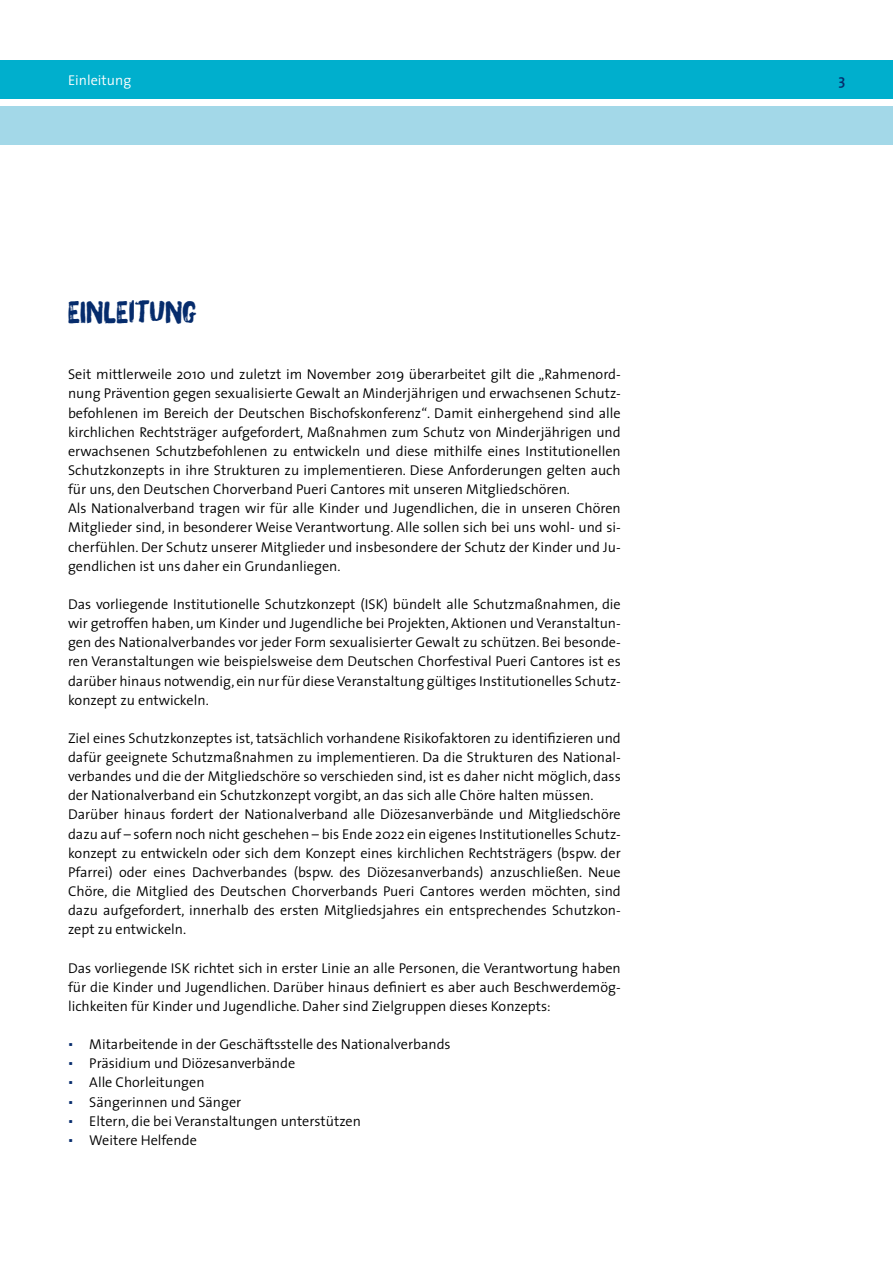
<style>
.page{position:relative;width:893px;height:1263px;background:#fff}
.page>*{position:absolute;margin:0;border:0;box-sizing:border-box;transform-origin:0 0}
._01_Head_20{font:30px "Brush Up";letter-spacing:.035em;color:#062c6c}
.t1{font:600 15px "The Sans";color:#062c6c}
.Body_9_5{font:300 14.25px/19.2px "The Sans";color:#000;text-align:justify}
.t2{font:300 14.25px "The Sans";color:#fff}
.s1{font-family:"Geogrotesque";color:#062c6c}
</style>
<div class="page">
<div style="left:0;top:106px;width:893px;height:38px;background:#a3d8e8"></div>
<div style="left:0;top:61px;width:893px;height:38px;background:#00afcd"></div>
<p class="t2" style="left:68px;top:68px;width:65px">Einleitung</p>
<p class="t1" style="left:838px;top:67px;width:8px">3</p>
<p class="_01_Head_20" style="left:68px;top:293px;width:130px">EINLEITUNG</p>
<p class="Body_9_5" style="left:68px;top:364px;width:554px">Seit mittlerweile 2010 und zuletzt im November 2019 überarbeitet gilt die „Rahmenord&shy;nung Prävention gegen sexualisierte Gewalt an Minderjährigen und erwachsenen Schutz&shy;befohlenen im Bereich der Deutschen Bischofskonferenz“. Damit einhergehend sind alle kirchlichen Rechtsträger aufgefordert, Maßnahmen zum Schutz von Minderjährigen und erwachsenen Schutzbefohlenen zu entwickeln und diese mithilfe eines Institutionellen Schutzkonzepts in ihre Strukturen zu implementieren. Diese Anforderungen gelten auch für uns, den Deutschen Chorverband Pueri Cantores mit unseren Mitgliedschören.</p>
<p class="Body_9_5" style="left:68px;top:498px;width:554px">Als Nationalverband tragen wir für alle Kinder und Jugendlichen, die in unseren Chören Mitglieder sind, in besonderer Weise Verantwortung. Alle sollen sich bei uns wohl- und si&shy;cherfühlen. Der Schutz unserer Mitglieder und insbesondere der Schutz der Kinder und Ju&shy;gendlichen ist uns daher ein Grundanliegen.</p>
<p class="Body_9_5" style="left:68px;top:594px;width:554px">Das vorliegende Institutionelle Schutzkonzept (ISK) bündelt alle Schutzmaßnahmen, die wir getroffen haben, um Kinder und Jugendliche bei Projekten,Aktionen und Veranstaltun&shy;gen des Nationalverbandes vor jeder Form sexualisierter Gewalt zu schützen. Bei besonde&shy;ren Veranstaltungen wie beispielsweise dem Deutschen Chorfestival Pueri Cantores ist es darüber hinaus notwendig, ein nur für dieseVeranstaltung gültiges Institutionelles Schutz&shy;konzept zu entwickeln.</p>
<p class="Body_9_5" style="left:68px;top:728px;width:554px">Ziel eines Schutzkonzeptes ist, tatsächlich vorhandene Risikofaktoren zu identifizieren und dafür geeignete Schutzmaßnahmen zu implementieren. Da die Strukturen des National&shy;verbandes und die der Mitgliedschöre so verschieden sind, ist es daher nicht möglich, dass der Nationalverband ein Schutzkonzept vorgibt, an das sich alle Chöre halten müssen.</p>
<p class="Body_9_5" style="left:68px;top:804px;width:554px">Darüber hinaus fordert der Nationalverband alle Diözesanverbände und Mitgliedschöre dazu auf – sofern noch nicht geschehen – bis Ende 2022 ein eigenes Institutionelles Schutz&shy;konzept zu entwickeln oder sich dem Konzept eines kirchlichen Rechtsträgers (bspw. der Pfarrei) oder eines Dachverbandes (bspw. des Diözesanverbands) anzuschließen. Neue Chöre, die Mitglied des Deutschen Chorverbands Pueri Cantores werden möchten, sind dazu aufgefordert, innerhalb des ersten Mitgliedsjahres ein entsprechendes Schutzkon&shy;zept zu entwickeln.</p>
<p class="Body_9_5" style="left:68px;top:958px;width:554px">Das vorliegende ISK richtet sich in erster Linie an alle Personen, die Verantwortung haben für die Kinder und Jugendlichen. Darüber hinaus definiert es aber auch Beschwerdemög&shy;lichkeiten für Kinder und Jugendliche. Daher sind Zielgruppen dieses Konzepts:</p>
<p class="Body_9_5" style="left:68px;top:1034px;width:384px"><span class="s1">Δ</span> Mitarbeitende in der Geschäftsstelle des Nationalverbands</p>
<p class="Body_9_5" style="left:68px;top:1053px;width:229px"><span class="s1">Δ</span> Präsidium und Diözesanverbände</p>
<p class="Body_9_5" style="left:68px;top:1072px;width:138px"><span class="s1">Δ</span> Alle Chorleitungen</p>
<p class="Body_9_5" style="left:68px;top:1092px;width:175px"><span class="s1">Δ</span> Sängerinnen und Sänger</p>
<p class="Body_9_5" style="left:68px;top:1111px;width:294px"><span class="s1">Δ</span> Eltern, die bei Veranstaltungen unterstützen</p>
<p class="Body_9_5" style="left:68px;top:1130px;width:130px"><span class="s1">Δ</span> Weitere Helfende</p>
</div>
